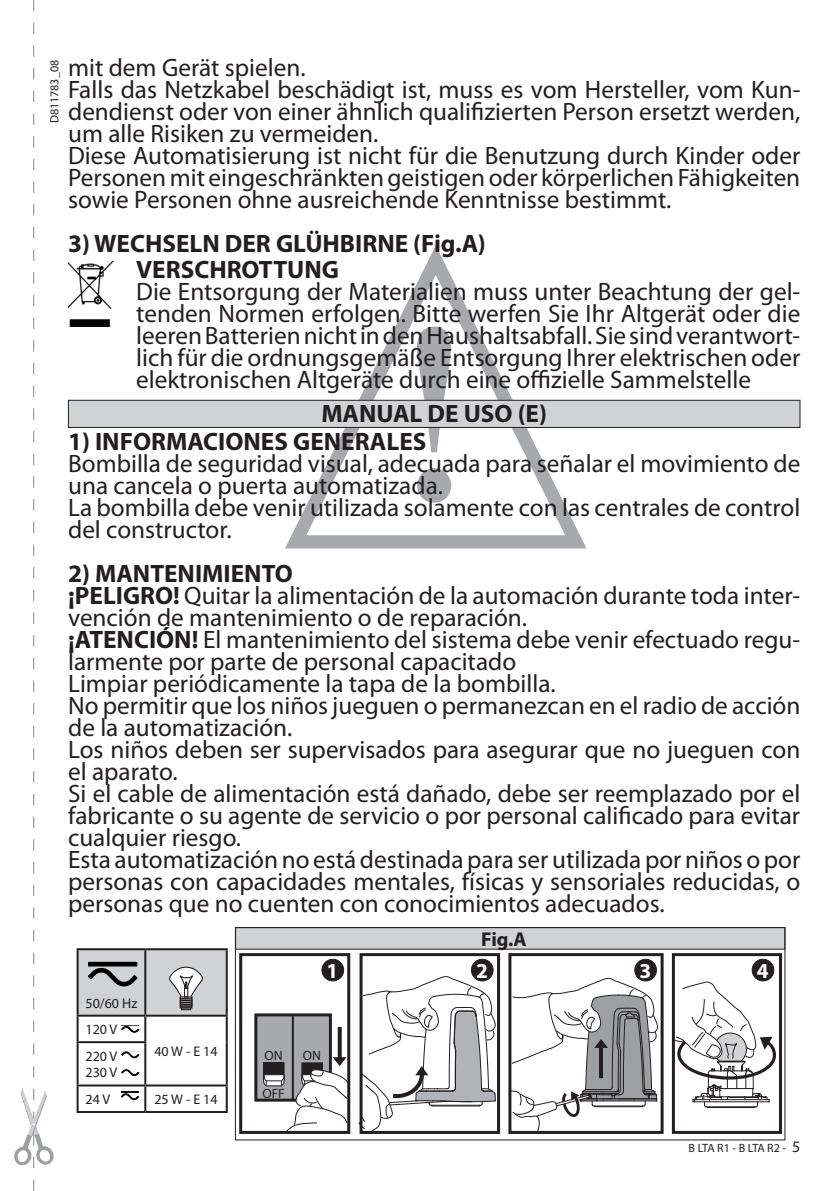
<style>
.page{position:relative;width:840px;height:1191px;background:#fff}
.page>*{position:absolute;margin:0;border:0;box-sizing:border-box;transform-origin:0 0}
.t1{font:25.2px/22px "Myriad Pro";color:#231f20}
.t2{font:700 25.2px/26px "Myriad Pro";color:#231f20}
.t3{font:700 21.4px "Myriad Pro";color:#fff}
.t4{font:700 20px "Myriad Pro";color:#231f20}
.t5{font:14px/16.8px "Myriad Pro";color:#231f20}
.t6{font:13.4px "Myriad Pro";color:#231f20}
.t7{font:12px "Myriad Pro";letter-spacing:-.075em;color:#231f20}
.t8{font:12px "Myriad Pro";color:#231f20}
.s1{font-weight:700}
.s2{font-size:16px}
</style>
<div class="page">
<svg style="left:283px;top:245px;width:304px;height:304px"></svg>
<svg style="left:417px;top:326px;width:34px;height:176px"></svg>
<svg style="left:14px;top:0;width:40px;height:1191px"></svg>
<div style="left:359px;top:953px;width:140px;height:181px;border:3px solid #231f20"></div>
<div style="left:508px;top:953px;width:155px;height:181px;border:3px solid #231f20"></div>
<div style="left:671px;top:953px;width:110px;height:181px;border:3px solid #231f20"></div>
<div style="left:471px;top:959px;width:22px;height:22px;background:#231f20;border-radius:50%"></div>
<div style="left:471px;top:959px;width:22px;height:22px;border:1px solid #231f20;border-radius:50%"></div>
<div style="left:634px;top:959px;width:22px;height:22px;background:#231f20;border-radius:50%"></div>
<div style="left:634px;top:959px;width:22px;height:22px;border:1px solid #231f20;border-radius:50%"></div>
<div style="left:751px;top:959px;width:22px;height:22px;background:#231f20;border-radius:50%"></div>
<div style="left:751px;top:959px;width:22px;height:22px;border:1px solid #231f20;border-radius:50%"></div>
<svg style="left:239px;top:953px;width:112px;height:181px"></svg>
<svg style="left:358px;top:976px;width:137px;height:157px"></svg>
<hr style="left:707px;top:1107px;width:47px;height:1px;background:#231f20">
<svg style="left:508px;top:977px;width:150px;height:157px"></svg>
<svg style="left:672px;top:981px;width:107px;height:126px"></svg>
<div style="left:235px;top:927px;width:549px;height:22px;background:#d1d2d4"></div>
<div style="left:235px;top:927px;width:550px;height:213px;border:1px solid #231f20"></div>
<hr style="left:77px;top:950px;width:2px;height:64px;background:#231f20">
<hr style="left:225px;top:950px;width:2px;height:64px;background:#231f20">
<hr style="left:77px;top:1016px;width:2px;height:25px;background:#231f20">
<hr style="left:144px;top:1016px;width:2px;height:25px;background:#231f20">
<hr style="left:225px;top:1016px;width:2px;height:26px;background:#231f20">
<hr style="left:77px;top:1043px;width:2px;height:41px;background:#231f20">
<hr style="left:144px;top:1043px;width:2px;height:41px;background:#231f20">
<hr style="left:225px;top:1042px;width:2px;height:42px;background:#231f20">
<hr style="left:77px;top:1084px;width:68px;height:2px;background:#231f20">
<hr style="left:77px;top:1086px;width:2px;height:25px;background:#231f20">
<hr style="left:145px;top:1084px;width:82px;height:2px;background:#231f20">
<hr style="left:144px;top:1086px;width:2px;height:25px;background:#231f20">
<hr style="left:225px;top:1086px;width:2px;height:25px;background:#231f20">
<hr style="left:77px;top:1111px;width:68px;height:2px;background:#231f20">
<hr style="left:145px;top:1111px;width:82px;height:2px;background:#231f20">
<hr style="left:77px;top:1014px;width:68px;height:2px;background:#231f20">
<hr style="left:145px;top:1014px;width:82px;height:2px;background:#231f20">
<hr style="left:77px;top:1041px;width:69px;height:2px;background:#231f20">
<hr style="left:77px;top:948px;width:68px;height:2px;background:#231f20">
<hr style="left:145px;top:948px;width:82px;height:2px;background:#231f20">
<svg style="left:121px;top:1051px;width:19px;height:7px"></svg>
<svg style="left:121px;top:1025px;width:19px;height:7px"></svg>
<svg style="left:121px;top:1069px;width:19px;height:7px"></svg>
<svg style="left:121px;top:1091px;width:18px;height:9px"></svg>
<svg style="left:78px;top:949px;width:148px;height:66px;background:#bcbdbf"></svg>
<hr style="left:89px;top:963px;width:47px;height:2px;background:#000">
<img style="left:68px;top:261px;width:45px;height:66px">
<div style="left:68px;top:400px;width:731px;height:27px;background:#d1d2d4"></div>
<div style="left:68px;top:400px;width:731px;height:28px;border:1px solid #231f20"></div>
<p class="t8" style="left:47px;top:123px;width:65px;rotate:-90deg">D811783_08</p>
<p class="t1" style="left:68px;top:56px;width:733px">mit dem Gerät spielen.<br>Falls das Netzkabel beschädigt ist, muss es vom Hersteller, vom Kun&shy;dendienst oder von einer ähnlich qualifizierten Person ersetzt werden, um alle Risiken zu vermeiden.<br>Diese Automatisierung ist nicht für die Benutzung durch Kinder oder Personen mit eingeschränkten geistigen oder körperlichen Fähigkeiten sowie Personen ohne ausreichende Kenntnisse bestimmt.</p>
<p class="t2" style="left:136px;top:229px;width:351px;text-indent:-68px">3) WECHSELN DER GLÜHBIRNE (Fig.A)<br>VERSCHROTTUNG</p>
<p class="t1" style="left:136px;top:280px;width:665px;text-align:justify">Die Entsorgung der Materialien muss unter Beachtung der gel&shy;tenden Normen erfolgen. Bitte werfen Sie Ihr Altgerät oder die leeren Batterien nicht in den Haushaltsabfall. Sie sind verantwort&shy;lich für die ordnungsgemäße Entsorgung Ihrer elektrischen oder elektronischen Altgeräte durch eine offizielle Sammelstelle</p>
<p class="t2" style="left:321px;top:400px;width:227px">MANUAL DE USO (E)</p>
<p class="t2" style="left:68px;top:427px;width:359px">1) INFORMACIONES GENERALES</p>
<p class="t1" style="left:68px;top:452px;width:733px">Bombilla de seguridad visual, adecuada para señalar el movimiento de una cancela o puerta automatizada.<br>La bombilla debe venir utilizada solamente con las centrales de control del constructor.</p>
<p class="t1" style="left:68px;top:562px;width:733px"><span class="s1">2) MANTENIMIENTO<br>¡PELIGRO!</span> Quitar la alimentación de la automación durante toda inter&shy;vención de mantenimiento o de reparación.<br><span class="s1">¡ATENCIÓN!</span> El mantenimiento del sistema debe venir efectuado regu&shy;larmente por parte de personal capacitado<br>Limpiar periódicamente la tapa de la bombilla.<br>No permitir que los niños jueguen o permanezcan en el radio de acción de la automatización.<br>Los niños deben ser supervisados para asegurar que no jueguen con el aparato.<br>Si el cable de alimentación está dañado, debe ser reemplazado por el fabricante o su agente de servicio o por personal calificado para evitar cualquier riesgo.<br>Esta automatización no está destinada para ser utilizada por niños o por personas con capacidades mentales, físicas y sensoriales reducidas, o personas que no cuenten con conocimientos adecuados.</p>
<p class="t4" style="left:481px;top:925px;width:47px">Fig.A</p>
<p class="t5" style="left:85px;top:994px;width:53px">50/60 Hz</p>
<p class="t5" style="left:86px;top:1020px;width:33px">120 V</p>
<p class="t5" style="left:154px;top:1042px;width:65px">40 W - E 14</p>
<p class="t5" style="left:86px;top:1047px;width:33px">220 V<br>230 V</p>
<p class="t5" style="left:86px;top:1090px;width:26px">24 V</p>
<p class="t5" style="left:154px;top:1090px;width:65px">25 W - E 14</p>
<p class="t3" style="left:326px;top:956px;width:13px">1</p>
<p class="t3" style="left:476px;top:956px;width:13px">2</p>
<p class="t3" style="left:639px;top:956px;width:13px">3</p>
<p class="t3" style="left:756px;top:956px;width:13px">4</p>
<p class="t6" style="left:264px;top:1047px;width:20px">ON</p>
<p class="t6" style="left:262px;top:1084px;width:24px">OFF</p>
<p class="t6" style="left:303px;top:1047px;width:20px">ON</p>
<p class="t7" style="left:688px;top:1140px;width:113px">B LTA R1 - B LTA R2 - <span class="s2">5</span></p>
</div>
